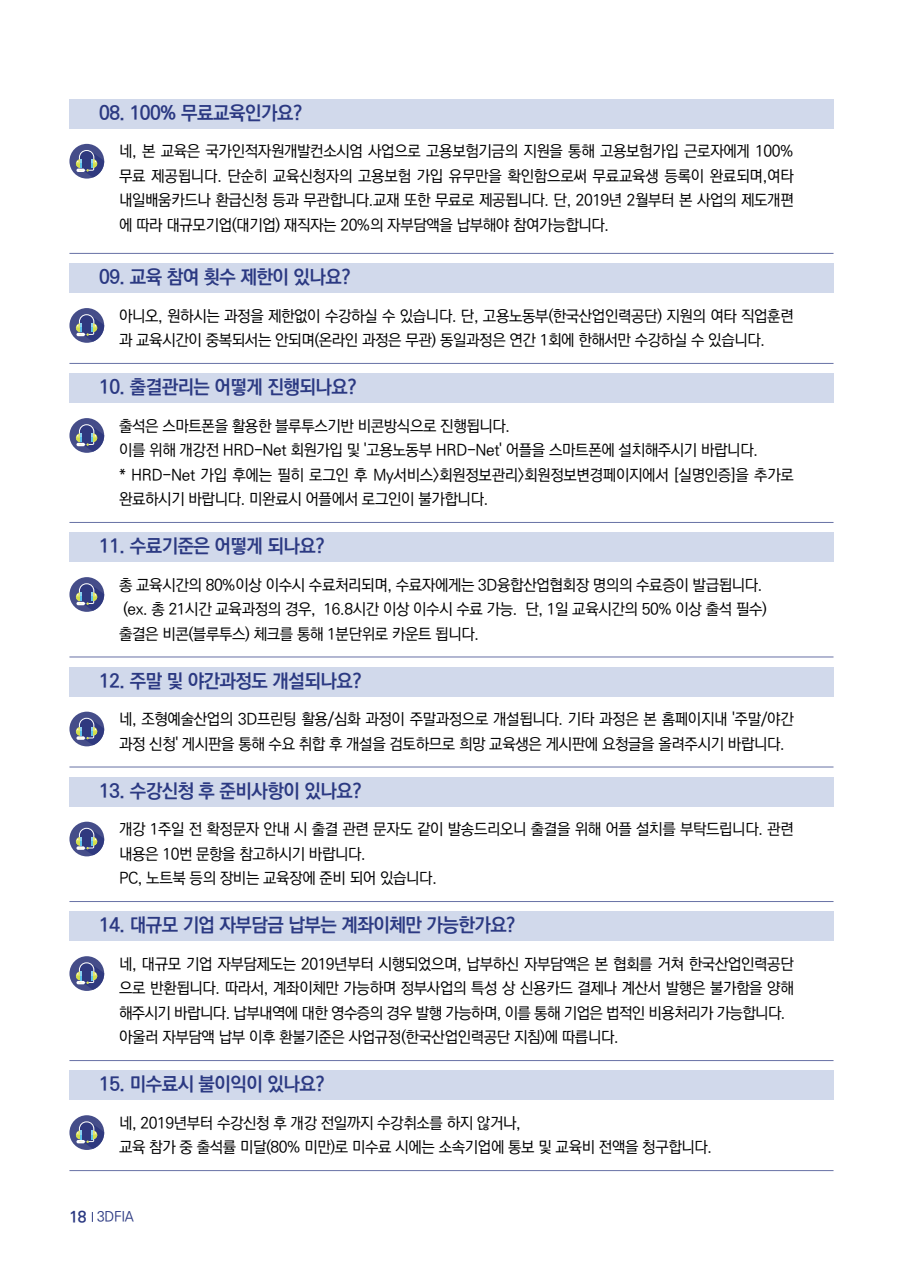
<style>
.page{position:relative;width:903px;height:1275px;background:#fff}
.page>*{position:absolute;margin:0;border:0;box-sizing:border-box;transform-origin:0 0}
.t1{font:19.25px "Ko Pub World Dotum PB";letter-spacing:-.025em;color:#2b3982}
.t2{font:15.75px/24.5px "Ko Pub World Dotum PM";letter-spacing:-.025em;color:#000}
.t3{font:14px "Ko Pub World Dotum PM";letter-spacing:-.025em;color:#2b3982}
.s1{font-family:"Ko Pub World Dotum PB";font-size:15.75px}
</style>
<div class="page">
<div style="left:69px;top:99px;width:764px;height:30px;background:#d1d9eb"></div>
<div style="left:69px;top:144px;width:35px;height:35px;background:#454d89;border-radius:50%"></div>
<svg style="left:76px;top:150px;width:28px;height:28px"></svg>
<hr style="left:69px;top:253px;width:764px;height:1px;background:#6771a5">
<div style="left:69px;top:263px;width:764px;height:30px;background:#d1d9eb"></div>
<div style="left:69px;top:308px;width:35px;height:35px;background:#454d89;border-radius:50%"></div>
<svg style="left:76px;top:314px;width:28px;height:28px"></svg>
<hr style="left:69px;top:363px;width:764px;height:1px;background:#6771a5">
<div style="left:69px;top:373px;width:764px;height:30px;background:#d1d9eb"></div>
<div style="left:69px;top:418px;width:35px;height:35px;background:#454d89;border-radius:50%"></div>
<svg style="left:76px;top:424px;width:28px;height:28px"></svg>
<hr style="left:69px;top:522px;width:764px;height:1px;background:#6771a5">
<div style="left:69px;top:532px;width:764px;height:30px;background:#d1d9eb"></div>
<div style="left:69px;top:577px;width:35px;height:35px;background:#454d89;border-radius:50%"></div>
<svg style="left:76px;top:583px;width:28px;height:28px"></svg>
<hr style="left:69px;top:657px;width:764px;height:1px;background:#6771a5">
<div style="left:69px;top:667px;width:764px;height:30px;background:#d1d9eb"></div>
<div style="left:69px;top:712px;width:35px;height:34px;background:#454d89;border-radius:50%"></div>
<svg style="left:76px;top:718px;width:28px;height:27px"></svg>
<hr style="left:69px;top:767px;width:764px;height:1px;background:#6771a5">
<div style="left:69px;top:777px;width:764px;height:30px;background:#d1d9eb"></div>
<div style="left:69px;top:822px;width:35px;height:34px;background:#454d89;border-radius:50%"></div>
<svg style="left:76px;top:828px;width:28px;height:27px"></svg>
<hr style="left:69px;top:901px;width:764px;height:1px;background:#6771a5">
<div style="left:69px;top:911px;width:764px;height:30px;background:#d1d9eb"></div>
<div style="left:69px;top:956px;width:35px;height:35px;background:#454d89;border-radius:50%"></div>
<svg style="left:76px;top:962px;width:28px;height:28px"></svg>
<hr style="left:69px;top:1060px;width:764px;height:1px;background:#6771a5">
<div style="left:69px;top:1070px;width:764px;height:30px;background:#d1d9eb"></div>
<div style="left:69px;top:1115px;width:35px;height:35px;background:#454d89;border-radius:50%"></div>
<svg style="left:76px;top:1121px;width:28px;height:28px"></svg>
<hr style="left:69px;top:1170px;width:764px;height:1px;background:#6771a5">
<p class="t1" style="left:99px;top:99px;width:204px">08. 100% 무료교육인가요?</p>
<p class="t2" style="left:119px;top:140px;width:676px;text-align:justify">네, 본 교육은 국가인적자원개발컨소시엄 사업으로 고용보험기금의 지원을 통해 고용보험가입 근로자에게 100% 무료 제공됩니다. 단순히 교육신청자의 고용보험 가입 유무만을 확인함으로써 무료교육생 등록이 완료되며,여타 내일배움카드나 환급신청 등과 무관합니다.교재 또한 무료로 제공됩니다. 단, 2019년 2월부터 본 사업의 제도개편 에 따라 대규모기업(대기업) 재직자는 20%의 자부담액을 납부해야 참여가능합니다.</p>
<p class="t1" style="left:99px;top:263px;width:253px">09. 교육 참여 횟수 제한이 있나요?</p>
<p class="t2" style="left:119px;top:304px;width:676px">아니오, 원하시는 과정을 제한없이 수강하실 수 있습니다. 단, 고용노동부(한국산업인력공단) 지원의 여타 직업훈련 과 교육시간이 중복되서는 안되며(온라인 과정은 무관) 동일과정은 연간 1회에 한해서만 수강하실 수 있습니다.</p>
<p class="t1" style="left:99px;top:373px;width:259px">10. 출결관리는 어떻게 진행되나요?</p>
<p class="t2" style="left:119px;top:414px;width:676px">출석은 스마트폰을 활용한 블루투스기반 비콘방식으로 진행됩니다.<br>이를 위해 개강전 HRD-Net 회원가입 및 '고용노동부 HRD-Net' 어플을 스마트폰에 설치해주시기 바랍니다.<br>* HRD-Net 가입 후에는 필히 로그인 후 My서비스&gt;회원정보관리&gt;회원정보변경페이지에서 [실명인증]을 추가로 완료하시기 바랍니다. 미완료시 어플에서 로그인이 불가합니다.</p>
<p class="t1" style="left:99px;top:532px;width:227px">11. 수료기준은 어떻게 되나요?</p>
<p class="t2" style="left:119px;top:573px;width:649px">총 교육시간의 80%이상 이수시 수료처리되며, 수료자에게는 3D융합산업협회장 명의의 수료증이 발급됩니다. (ex. 총 21시간 교육과정의 경우, 16.8시간 이상 이수시 수료 가능. 단, 1일 교육시간의 50% 이상 출석 필수) 출결은 비콘(블루투스) 체크를 통해 1분단위로 카운트 됩니다.</p>
<p class="t1" style="left:99px;top:667px;width:264px">12. 주말 및 야간과정도 개설되나요?</p>
<p class="t2" style="left:119px;top:708px;width:676px">네, 조형예술산업의 3D프린팅 활용/심화 과정이 주말과정으로 개설됩니다. 기타 과정은 본 홈페이지내 '주말/야간 과정 신청' 게시판을 통해 수요 취합 후 개설을 검토하므로 희망 교육생은 게시판에 요청글을 올려주시기 바랍니다.</p>
<p class="t1" style="left:99px;top:777px;width:264px">13. 수강신청 후 준비사항이 있나요?</p>
<p class="t2" style="left:119px;top:818px;width:676px">개강 1주일 전 확정문자 안내 시 출결 관련 문자도 같이 발송드리오니 출결을 위해 어플 설치를 부탁드립니다. 관련 내용은 10번 문항을 참고하시기 바랍니다.<br>PC, 노트북 등의 장비는 교육장에 준비 되어 있습니다.</p>
<p class="t1" style="left:99px;top:911px;width:418px">14. 대규모 기업 자부담금 납부는 계좌이체만 가능한가요?</p>
<p class="t2" style="left:119px;top:952px;width:676px">네, 대규모 기업 자부담제도는 2019년부터 시행되었으며, 납부하신 자부담액은 본 협회를 거쳐 한국산업인력공단 으로 반환됩니다. 따라서, 계좌이체만 가능하며 정부사업의 특성 상 신용카드 결제나 계산서 발행은 불가함을 양해 해주시기 바랍니다. 납부내역에 대한 영수증의 경우 발행 가능하며, 이를 통해 기업은 법적인 비용처리가 가능합니다. 아울러 자부담액 납부 이후 환불기준은 사업규정(한국산업인력공단 지침)에 따릅니다.</p>
<p class="t1" style="left:99px;top:1070px;width:227px">15. 미수료시 불이익이 있나요?</p>
<p class="t2" style="left:119px;top:1111px;width:595px">네, 2019년부터 수강신청 후 개강 전일까지 수강취소를 하지 않거나,<br>교육 참가 중 출석률 미달(80% 미만)로 미수료 시에는 소속기업에 통보 및 교육비 전액을 청구합니다.</p>
<p class="t3" style="left:69px;top:1207px;width:66px"><span class="s1">18</span> 3DFIA</p>
</div>
